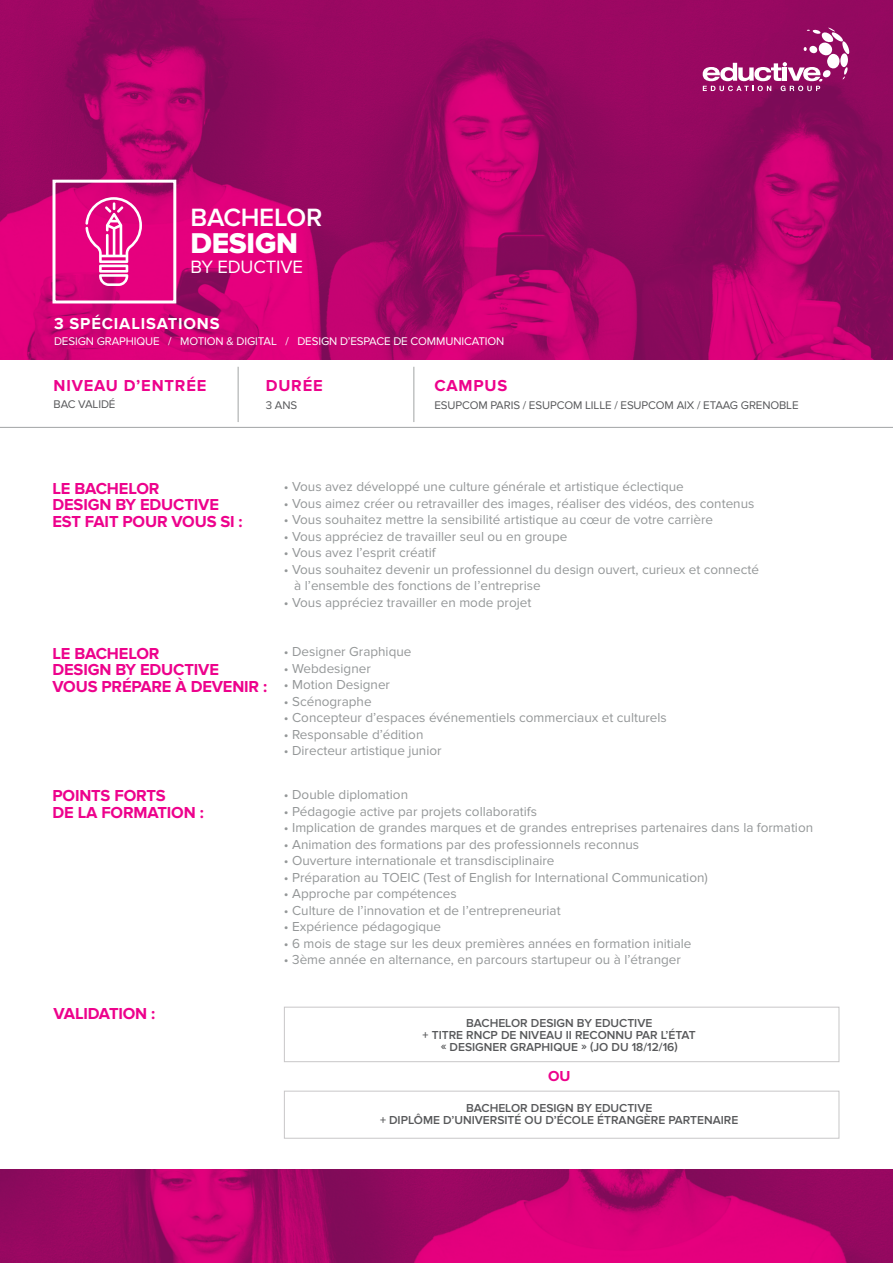
<style>
.page{position:relative;width:893px;height:1263px;background:#fff}
.page>*{position:absolute;margin:0;border:0;box-sizing:border-box;transform-origin:0 0}
.t1{font:29.7px "Proxima Nova Extrabld";letter-spacing:-.01em;color:#fff}
.t2{font:600 25.95px "Proxima Nova";letter-spacing:-.01em;color:#fff}
.t3{font:18.6px "Proxima Nova";letter-spacing:-.01em;color:#fff}
.t4{font:700 16.5px "Proxima Nova";letter-spacing:-.01em;color:#ed028c}
.t5{font:700 16.5px "Proxima Nova";letter-spacing:.05em;color:#fff}
.t6{font:700 16.5px "Proxima Nova";letter-spacing:.05em;color:#ed028c}
.t7{font:700 15px "Proxima Nova";color:#ed028c}
.t8{font:13.5px "Proxima Nova";color:#949798}
.t9{font:600 12px "Proxima Nova";color:#57585a}
.t10{font:11.55px "Proxima Nova";letter-spacing:-.01em;color:#57585a}
.t11{font:11.55px "Proxima Nova";letter-spacing:-.01em;color:#fff}
</style>
<div class="page">
<img style="left:0;top:0;width:893px;height:359px">
<img style="left:0;top:1169px;width:893px;height:94px">
<div style="left:52px;top:180px;width:124px;height:123px;border:3px solid #fff"></div>
<svg style="left:85px;top:197px;width:57px;height:89px"></svg>
<div style="left:284px;top:1007px;width:555px;height:55px;border:1px solid #c8c7c8"></div>
<div style="left:284px;top:1091px;width:555px;height:47px;border:1px solid #c8c7c8"></div>
<hr style="left:0;top:427px;width:893px;height:1px;background:#a2a4a5">
<hr style="left:238px;top:367px;width:1px;height:55px;background:#a2a4a5">
<hr style="left:414px;top:367px;width:1px;height:55px;background:#a2a4a5">
<svg style="left:703px;top:27px;width:147px;height:64px"></svg>
<p class="t2" style="left:191px;top:203px;width:133px">BACHELOR</p>
<p class="t1" style="left:191px;top:226px;width:109px">DESIGN</p>
<p class="t3" style="left:191px;top:256px;width:114px">BY EDUCTIVE</p>
<p class="t5" style="left:54px;top:314px;width:167px">3 SPÉCIALISATIONS</p>
<p class="t11" style="left:54px;top:334px;width:452px">DESIGN GRAPHIQUE / MOTION &amp; DIGITAL / DESIGN D’ESPACE DE COMMUNICATION</p>
<p class="t6" style="left:54px;top:376px;width:154px">NIVEAU D’ENTRÉE</p>
<p class="t10" style="left:54px;top:398px;width:63px">BAC VALIDÉ</p>
<p class="t4" style="left:266px;top:376px;width:59px">DURÉE</p>
<p class="t10" style="left:266px;top:399px;width:33px">3 ANS</p>
<p class="t4" style="left:434px;top:376px;width:74px">CAMPUS</p>
<p class="t10" style="left:434px;top:399px;width:366px">ESUPCOM PARIS / ESUPCOM LILLE / ESUPCOM AIX / ETAAG GRENOBLE</p>
<p class="t4" style="left:52px;top:479px;width:108px">LE BACHELOR</p>
<p class="t4" style="left:52px;top:495px;width:168px">DESIGN BY EDUCTIVE</p>
<p class="t4" style="left:52px;top:512px;width:192px">EST FAIT POUR VOUS SI :</p>
<p class="t8" style="left:284px;top:479px;width:402px">• Vous avez développé une culture générale et artistique éclectique</p>
<p class="t8" style="left:284px;top:495px;width:472px">• Vous aimez créer ou retravailler des images, réaliser des vidéos, des contenus</p>
<p class="t8" style="left:284px;top:512px;width:431px">• Vous souhaitez mettre la sensibilité artistique au cœur de votre carrière</p>
<p class="t8" style="left:284px;top:528px;width:285px">• Vous appréciez de travailler seul ou en groupe</p>
<p class="t8" style="left:284px;top:545px;width:153px">• Vous avez l’esprit créatif</p>
<p class="t8" style="left:284px;top:561px;width:477px">• Vous souhaitez devenir un professionnel du design ouvert, curieux et connecté</p>
<p class="t8" style="left:294px;top:578px;width:248px">à l’ensemble des fonctions de l’entreprise</p>
<p class="t8" style="left:284px;top:594px;width:249px">• Vous appréciez travailler en mode projet</p>
<p class="t4" style="left:52px;top:644px;width:108px">LE BACHELOR</p>
<p class="t4" style="left:52px;top:660px;width:168px">DESIGN BY EDUCTIVE</p>
<p class="t4" style="left:52px;top:677px;width:216px">VOUS PRÉPARE À DEVENIR :</p>
<p class="t4" style="left:52px;top:786px;width:115px">POINTS FORTS</p>
<p class="t4" style="left:52px;top:803px;width:153px">DE LA FORMATION :</p>
<p class="t4" style="left:54px;top:1004px;width:103px">VALIDATION :</p>
<p class="t8" style="left:284px;top:644px;width:129px">• Designer Graphique</p>
<p class="t8" style="left:284px;top:660px;width:88px">• Webdesigner</p>
<p class="t8" style="left:284px;top:677px;width:108px">• Motion Designer</p>
<p class="t8" style="left:284px;top:693px;width:89px">• Scénographe</p>
<p class="t8" style="left:284px;top:710px;width:384px">• Concepteur d’espaces événementiels commerciaux et culturels</p>
<p class="t8" style="left:284px;top:726px;width:141px">• Responsable d’édition</p>
<p class="t8" style="left:284px;top:743px;width:159px">• Directeur artistique junior</p>
<p class="t8" style="left:284px;top:787px;width:126px">• Double diplomation</p>
<p class="t8" style="left:284px;top:803px;width:255px">• Pédagogie active par projets collaboratifs</p>
<p class="t8" style="left:284px;top:820px;width:531px">• Implication de grandes marques et de grandes entreprises partenaires dans la formation</p>
<p class="t8" style="left:284px;top:836px;width:357px">• Animation des formations par des professionnels reconnus</p>
<p class="t8" style="left:284px;top:853px;width:272px">• Ouverture internationale et transdisciplinaire</p>
<p class="t8" style="left:284px;top:869px;width:425px">• Préparation au TOEIC (Test of English for International Communication)</p>
<p class="t8" style="left:284px;top:886px;width:175px">• Approche par compétences</p>
<p class="t8" style="left:284px;top:902px;width:278px">• Culture de l’innovation et de l’entrepreneuriat</p>
<p class="t8" style="left:284px;top:919px;width:159px">• Expérience pédagogique</p>
<p class="t8" style="left:284px;top:935px;width:409px">• 6 mois de stage sur les deux premières années en formation initiale</p>
<p class="t8" style="left:284px;top:952px;width:399px">• 3ème année en alternance, en parcours startupeur ou à l’étranger</p>
<p class="t9" style="left:466px;top:1016px;width:188px">BACHELOR DESIGN BY EDUCTIVE</p>
<p class="t9" style="left:423px;top:1028px;width:275px">+ TITRE RNCP DE NIVEAU II RECONNU PAR L’ÉTAT</p>
<p class="t9" style="left:441px;top:1040px;width:239px">« DESIGNER GRAPHIQUE » (JO DU 18/12/16)</p>
<p class="t7" style="left:548px;top:1067px;width:24px">OU</p>
<p class="t9" style="left:466px;top:1101px;width:188px">BACHELOR DESIGN BY EDUCTIVE</p>
<p class="t9" style="left:380px;top:1113px;width:360px">+ DIPLÔME D’UNIVERSITÉ OU D’ÉCOLE ÉTRANGÈRE PARTENAIRE</p>
</div>
